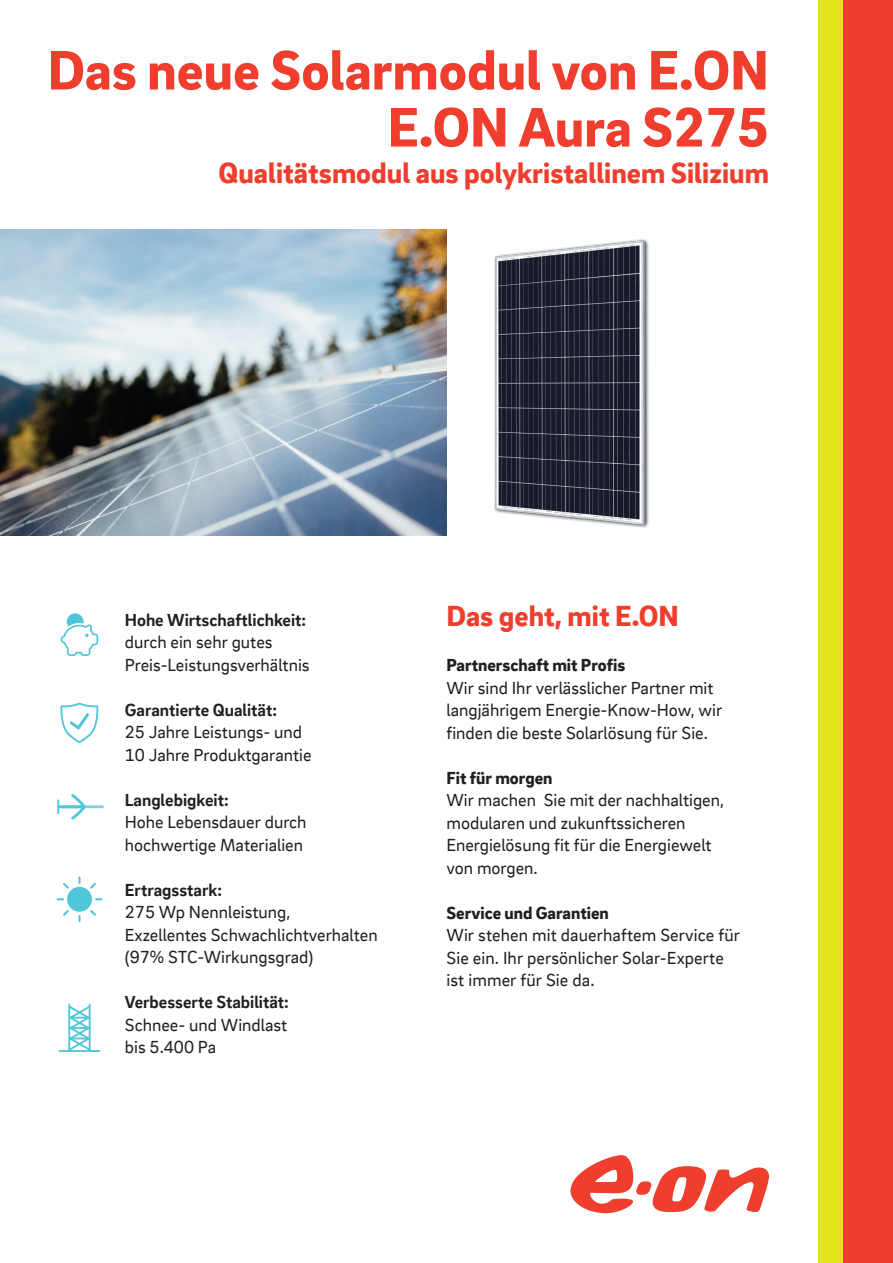
<style>
.page{position:relative;width:893px;height:1263px;background:#fff}
.page>*{position:absolute;margin:0;border:0;box-sizing:border-box;transform-origin:0 0}
.t1{font:900 57px/57px "EON Brix Sans";color:#ef3e2e;text-align:right}
.t2{font:900 30px "EON Brix Sans";color:#ef3e2e}
.t3{font:18px/22.5px "EON Brix Sans";color:#231f20}
.t4{font:700 18px "EON Brix Sans";color:#231f20}
.t5{font:900 18px "EON Brix Sans";color:#231f20}
</style>
<div class="page">
<div style="left:843px;top:0;width:50px;height:1263px;background:#ef3e2e"></div>
<svg style="left:570px;top:1155px;width:199px;height:58px"></svg>
<div style="left:819px;top:0;width:24px;height:1263px;background:#e2e318"></div>
<img style="left:494px;top:239px;width:155px;height:289px">
<img style="left:0;top:230px;width:446px;height:306px">
<svg style="left:61px;top:613px;width:37px;height:43px"></svg>
<hr style="left:59px;top:1050px;width:41px;height:2px;background:#51c6d8">
<svg style="left:67px;top:1004px;width:25px;height:47px"></svg>
<hr style="left:69px;top:1027px;width:20px;height:2px;background:#51c6d8">
<hr style="left:69px;top:1017px;width:20px;height:2px;background:#51c6d8">
<hr style="left:69px;top:1037px;width:20px;height:2px;background:#51c6d8">
<svg style="left:57px;top:876px;width:45px;height:46px"></svg>
<hr style="left:62px;top:805px;width:40px;height:3px;background:#82d2e0">
<svg style="left:57px;top:794px;width:28px;height:26px"></svg>
<svg style="left:60px;top:702px;width:39px;height:42px"></svg>
<h1 class="t1" style="left:48px;top:39px;width:723px">Das neue Solarmodul von E.ON<br>E.ON Aura S275</h1>
<h2 class="t2" style="left:219px;top:153px;width:552px">Qualitätsmodul aus polykristallinem Silizium</h2>
<p class="t4" style="left:125px;top:608px;width:183px">Hohe Wirtschaftlichkeit:</p>
<p class="t3" style="left:125px;top:630px;width:186px">durch ein sehr gutes<br>Preis-Leistungsverhältnis</p>
<p class="t4" style="left:125px;top:698px;width:154px">Garantierte Qualität:</p>
<p class="t3" style="left:125px;top:720px;width:188px">25 Jahre Leistungs- und<br>10 Jahre Produktgarantie</p>
<p class="t4" style="left:125px;top:788px;width:105px">Langlebigkeit:</p>
<p class="t3" style="left:125px;top:810px;width:183px">Hohe Lebensdauer durch hochwertige Materialien</p>
<p class="t4" style="left:125px;top:878px;width:99px">Ertragsstark:</p>
<p class="t3" style="left:125px;top:900px;width:254px">275 Wp Nennleistung,<br>Exzellentes Schwachlichtverhalten (97% STC-Wirkungsgrad)</p>
<p class="t4" style="left:125px;top:990px;width:166px">Verbesserte Stabilität:</p>
<p class="t3" style="left:125px;top:1012px;width:164px">Schnee- und Windlast bis 5.400 Pa</p>
<h2 class="t2" style="left:446px;top:596px;width:234px">Das geht, mit E.ON</h2>
<p class="t5" style="left:446px;top:653px;width:180px">Partnerschaft mit Profis</p>
<p class="t3" style="left:446px;top:676px;width:277px">Wir sind Ihr verlässlicher Partner mit langjährigem Energie-Know-How, wir finden die beste Solarlösung für Sie.</p>
<p class="t5" style="left:446px;top:766px;width:108px">Fit für morgen</p>
<p class="t3" style="left:446px;top:788px;width:279px">Wir machen Sie mit der nachhaltigen, modularen und zukunftssicheren<br>Energielösung fit für die Energiewelt von morgen.</p>
<p class="t5" style="left:446px;top:901px;width:164px">Service und Garantien</p>
<p class="t3" style="left:446px;top:923px;width:295px">Wir stehen mit dauerhaftem Service für<br>Sie ein. Ihr persönlicher Solar-Experte ist immer für Sie da.</p>
</div>
